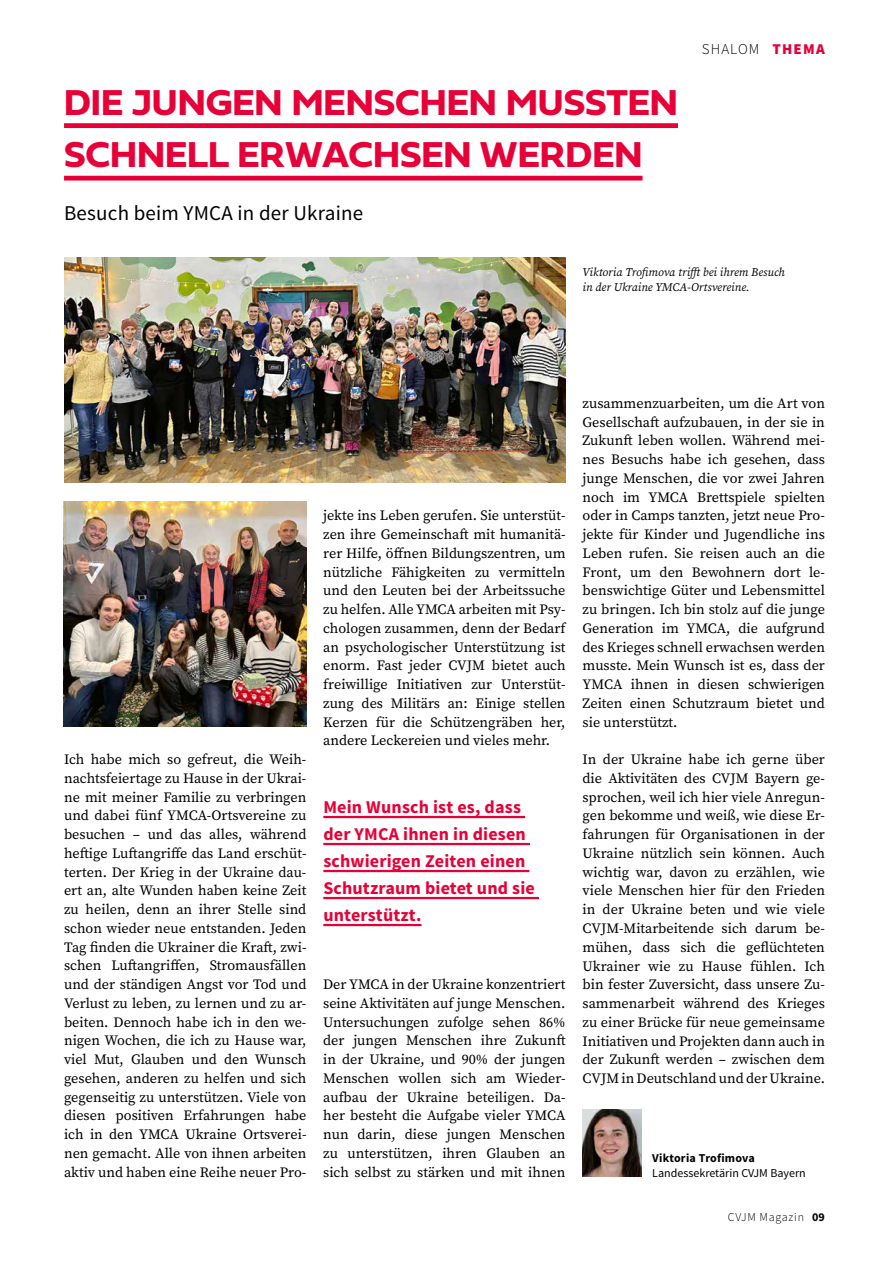
<style>
.page{position:relative;width:893px;height:1263px;background:#fff}
.page>*{position:absolute;margin:0;border:0;box-sizing:border-box;transform-origin:0 0}
.t1{font:37.5px/52.5px "Fieldwork Geo Bold";color:#e70038}
.t2{font:21px "Source Sans Pro";letter-spacing:.01em;color:#000}
.t3{font:700 18px/27px "Source Sans Pro";letter-spacing:.01em;color:#e70038}
.t4{font:300 15px "Source Sans Pro";letter-spacing:.07em;color:#000}
.t5{font:14.25px/18.8px "Source Serif Pro";color:#000;text-align:justify}
.t6{font:12px "Source Sans Pro";color:#000}
.t7{font:700 12px "Source Sans Pro";letter-spacing:.02em;color:#000}
.t8{font:300 12px "Source Sans Pro";letter-spacing:.06em;color:#000}
.t9{font:italic 11.7px/15px "Source Serif Pro";color:#000}
.s1{font-weight:900;color:#e70038}
.s2{font-weight:700}
</style>
<div class="page">
<img style="left:64px;top:258px;width:502px;height:225px">
<img style="left:64px;top:501px;width:242px;height:225px">
<img style="left:583px;top:1109px;width:59px;height:67px">
<div style="left:64px;top:123px;width:614px;height:5px;background:#e70038"></div>
<div style="left:64px;top:176px;width:579px;height:5px;background:#e70038"></div>
<hr style="left:323px;top:816px;width:202px;height:2px;background:#e70038">
<hr style="left:323px;top:843px;width:207px;height:2px;background:#e70038">
<hr style="left:323px;top:870px;width:206px;height:2px;background:#e70038">
<hr style="left:323px;top:897px;width:216px;height:2px;background:#e70038">
<hr style="left:323px;top:924px;width:98px;height:2px;background:#e70038">
<h1 class="t1" style="left:64px;top:74px;width:615px">DIE JUNGEN MENSCHEN MUSSTEN<br>SCHNELL ERWACHSEN WERDEN</h1>
<h2 class="t2" style="left:64px;top:200px;width:301px">Besuch beim YMCA in der Ukraine</h2>
<p class="t4" style="left:702px;top:40px;width:125px">SHALOM <span class="s1">THEMA</span></p>
<p class="t9" style="left:583px;top:265px;width:204px">Viktoria Trofimova trifft bei ihrem Besuch in der Ukraine YMCA-Ortsvereine.</p>
<p class="t5" style="left:64px;top:750px;width:244px">Ich habe mich so gefreut, die Weih&shy;nachtsfeiertage zu Hause in der Ukrai&shy;ne mit meiner Familie zu verbringen und dabei fünf YMCA-Ortsvereine zu besuchen – und das alles, während heftige Luftangriffe das Land erschüt&shy;terten. Der Krieg in der Ukraine dau&shy;ert an, alte Wunden haben keine Zeit zu heilen, denn an ihrer Stelle sind schon wieder neue entstanden. Jeden Tag finden die Ukrainer die Kraft, zwi&shy;schen Luftangriffen, Stromausfällen und der ständigen Angst vor Tod und Verlust zu leben, zu lernen und zu ar&shy;beiten. Dennoch habe ich in den we&shy;nigen Wochen, die ich zu Hause war, viel Mut, Glauben und den Wunsch gesehen, anderen zu helfen und sich gegenseitig zu unterstützen. Viele von diesen positiven Erfahrungen habe ich in den YMCA Ukraine Ortsverei&shy;nen gemacht. Alle von ihnen arbeiten aktiv und haben eine Reihe neuer Pro-</p>
<p class="t5" style="left:323px;top:506px;width:244px">jekte ins Leben gerufen. Sie unterstüt&shy;zen ihre Gemeinschaft mit humanitä&shy;rer Hilfe, öffnen Bildungszentren, um nützliche Fähigkeiten zu vermitteln und den Leuten bei der Arbeitssuche zu helfen. Alle YMCA arbeiten mit Psy&shy;chologen zusammen, denn der Bedarf an psychologischer Unterstützung ist enorm. Fast jeder CVJM bietet auch freiwillige Initiativen zur Unterstüt&shy;zung des Militärs an: Einige stellen Kerzen für die Schützengräben her, andere Leckereien und vieles mehr.</p>
<p class="t3" style="left:323px;top:794px;width:213px">Mein Wunsch ist es, dass der YMCA ihnen in diesen schwierigen Zeiten einen<br>Schutzraum bietet und sie unterstützt.</p>
<p class="t5" style="left:323px;top:975px;width:244px">Der YMCA in der Ukraine konzentriert seine Aktivitäten auf junge Menschen.<br>Untersuchungen zufolge sehen 86% der jungen Menschen ihre Zukunft in der Ukraine, und 90% der jungen Menschen wollen sich am Wieder&shy;aufbau der Ukraine beteiligen. Da&shy;her besteht die Aufgabe vieler YMCA nun darin, diese jungen Menschen zu unterstützen, ihren Glauben an sich selbst zu stärken und mit ihnen</p>
<p class="t5" style="left:583px;top:394px;width:244px">zusammenzuarbeiten, um die Art von Gesellschaft aufzubauen, in der sie in Zukunft leben wollen. Während mei&shy;nes Besuchs habe ich gesehen, dass junge Menschen, die vor zwei Jahren noch im YMCA Brettspiele spielten oder in Camps tanzten, jetzt neue Pro&shy;jekte für Kinder und Jugendliche ins Leben rufen. Sie reisen auch an die Front, um den Bewohnern dort le&shy;benswichtige Güter und Lebensmittel zu bringen. Ich bin stolz auf die junge Generation im YMCA, die aufgrund des Krieges schnell erwachsen werden musste. Mein Wunsch ist es, dass der YMCA ihnen in diesen schwierigen Zeiten einen Schutzraum bietet und sie unterstützt.</p>
<p class="t5" style="left:583px;top:750px;width:244px">In der Ukraine habe ich gerne über die Aktivitäten des CVJM Bayern ge&shy;sprochen, weil ich hier viele Anregun&shy;gen bekomme und weiß, wie diese Er&shy;fahrungen für Organisationen in der Ukraine nützlich sein können. Auch wichtig war, davon zu erzählen, wie viele Menschen hier für den Frieden in der Ukraine beten und wie viele CVJM-Mitarbeitende sich darum be&shy;mühen, dass sich die geflüchteten Ukrainer wie zu Hause fühlen. Ich bin fester Zuversicht, dass unsere Zu&shy;sammenarbeit während des Krieges zu einer Brücke für neue gemeinsame Initiativen und Projekten dann auch in der Zukunft werden – zwischen dem CVJM in Deutschland und der Ukraine.</p>
<p class="t7" style="left:652px;top:1150px;width:104px">Viktoria Trofimova</p>
<p class="t6" style="left:652px;top:1165px;width:155px">Landessekretärin CVJM Bayern</p>
<p class="t8" style="left:728px;top:1210px;width:99px">CVJM Magazin <span class="s2">09</span></p>
</div>
